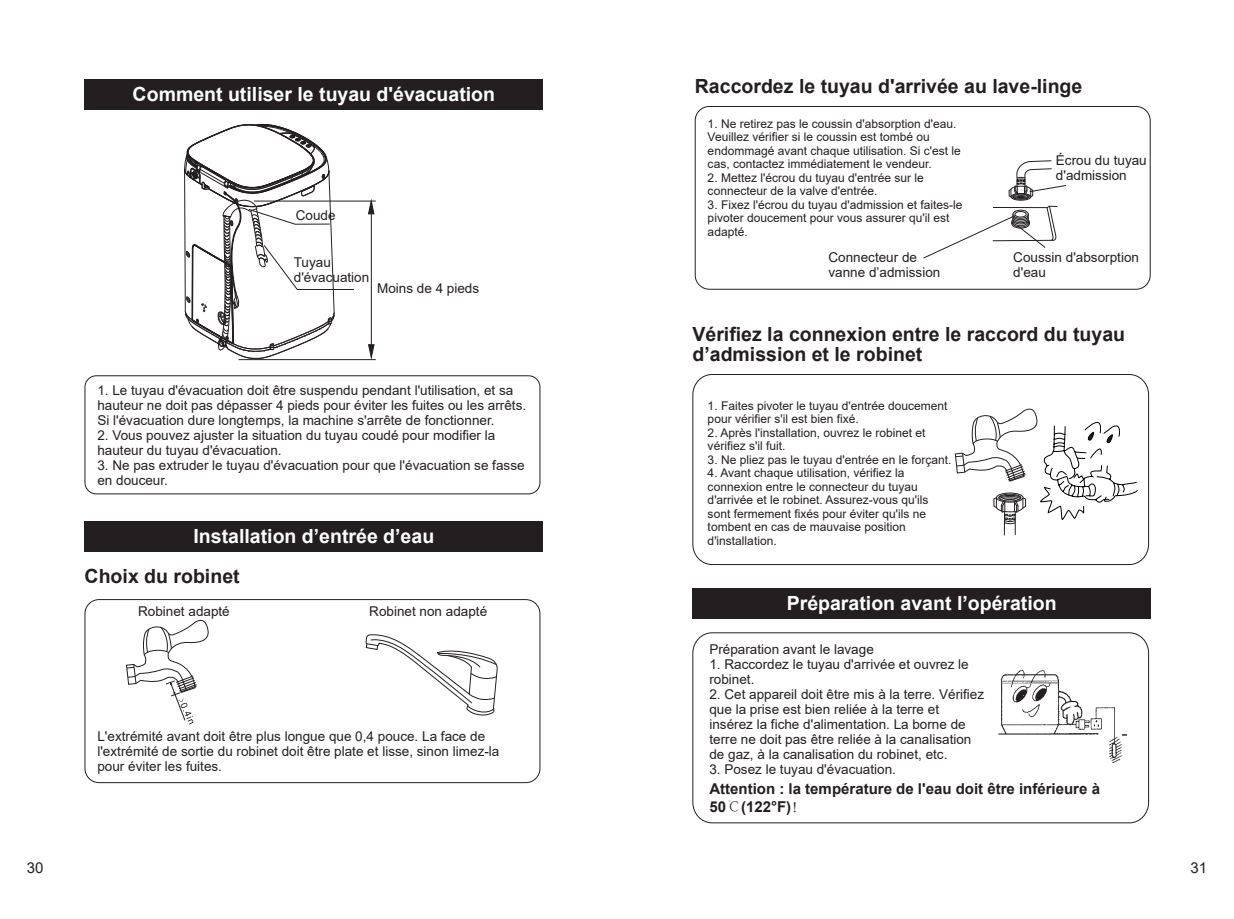
<style>
.page{position:relative;width:1234px;height:919px;background:#fff}
.page>*{position:absolute;margin:0;border:0;box-sizing:border-box;transform-origin:0 0}
.t1{font:700 19.5px/19.5px "Arial";color:#231f20}
.t2{font:700 19.5px "Arial";color:#fff}
.t3{font:700 15px/18px "Arial";color:#231f20}
.t4{font:15px "Arial";color:#231f20}
.t5{font:13.5px/15px "Arial";color:#231f20}
.t6{font:12px/13.5px "Arial";color:#231f20}
.s1{font-family:"Adobe Song Std";font-weight:300}
</style>
<div class="page">
<div style="left:85px;top:80px;width:458px;height:30px;background:#231f20"></div>
<div style="left:85px;top:520px;width:458px;height:31px;background:#231f20"></div>
<div style="left:85px;top:375px;width:455px;height:119px;border:1px solid #231f20;border-radius:11px"></div>
<div style="left:85px;top:599px;width:455px;height:183px;border:1px solid #231f20;border-radius:14px"></div>
<hr style="left:254px;top:201px;width:121px;height:1px;background:#231f20">
<hr style="left:371px;top:207px;width:1px;height:140px;background:#231f20">
<svg style="left:367px;top:200px;width:8px;height:15px"></svg>
<svg style="left:368px;top:344px;width:7px;height:14px"></svg>
<hr style="left:238px;top:359px;width:137px;height:1px;background:#231f20">
<svg style="left:184px;top:124px;width:171px;height:235px"></svg>
<svg style="left:365px;top:634px;width:133px;height:82px"></svg>
<svg style="left:126px;top:619px;width:83px;height:105px"></svg>
<svg style="left:923px;top:205px;width:134px;height:53px"></svg>
<div style="left:1010px;top:193px;width:20px;height:7px;border:1px solid #231f20;border-radius:50%"></div>
<div style="left:1012px;top:194px;width:17px;height:6px;border:1px solid #231f20;border-radius:50%"></div>
<svg style="left:1008px;top:160px;width:58px;height:39px"></svg>
<div style="left:694px;top:106px;width:456px;height:183px;border:1px solid #231f20;border-radius:14px"></div>
<div style="left:692px;top:588px;width:458px;height:31px;background:#231f20"></div>
<div style="left:692px;top:374px;width:456px;height:190px;border:1px solid #231f20;border-radius:20px"></div>
<svg style="left:954px;top:408px;width:183px;height:127px"></svg>
<div style="left:692px;top:632px;width:456px;height:190px;border:1px solid #231f20;border-radius:20px"></div>
<img style="left:998px;top:669px;width:128px;height:95px">
<h1 class="t2" style="left:133px;top:80px;width:364px">Comment utiliser le tuyau d'évacuation</h1>
<p class="t5" style="left:296px;top:207px;width:41px">Coude</p>
<p class="t5" style="left:294px;top:255px;width:77px">Tuyau d'évacuation</p>
<p class="t5" style="left:377px;top:281px;width:104px">Moins de 4 pieds</p>
<p class="t5" style="left:97px;top:383px;width:430px">1. Le tuyau d'évacuation doit être suspendu pendant l'utilisation, et sa hauteur ne doit pas dépasser 4 pieds pour éviter les fuites ou les arrêts.<br>Si l'évacuation dure longtemps, la machine s'arrête de fonctionner.</p>
<p class="t5" style="left:97px;top:428px;width:399px">2. Vous pouvez ajuster la situation du tuyau coudé pour modifier la hauteur du tuyau d'évacuation.</p>
<p class="t5" style="left:97px;top:458px;width:428px">3. Ne pas extruder le tuyau d'évacuation pour que l'évacuation se fasse en douceur.</p>
<h1 class="t2" style="left:193px;top:522px;width:242px">Installation d’entrée d’eau</h1>
<h1 class="t1" style="left:85px;top:566px;width:156px">Choix du robinet</h1>
<p class="t5" style="left:138px;top:603px;width:93px">Robinet adapté</p>
<p class="t5" style="left:369px;top:603px;width:119px">Robinet non adapté</p>
<p class="t5" style="left:97px;top:728px;width:403px">L'extrémité avant doit être plus longue que 0,4 pouce. La face de l'extrémité de sortie du robinet doit être plate et lisse, sinon limez-la pour éviter les fuites.</p>
<h1 class="t1" style="left:694px;top:76px;width:389px">Raccordez le tuyau d'arrivée au lave-linge</h1>
<p class="t6" style="left:707px;top:117px;width:255px">1. Ne retirez pas le coussin d'absorption d'eau.<br>Veuillez vérifier si le coussin est tombé ou endommagé avant chaque utilisation. Si c'est le cas, contactez immédiatement le vendeur.</p>
<p class="t6" style="left:707px;top:171px;width:218px">2. Mettez l'écrou du tuyau d'entrée sur le connecteur de la valve d'entrée.</p>
<p class="t6" style="left:707px;top:198px;width:256px">3. Fixez l'écrou du tuyau d'admission et faites-le pivoter doucement pour vous assurer qu'il est adapté.</p>
<p class="t5" style="left:1055px;top:153px;width:92px">Écrou du tuyau d'admission</p>
<p class="t5" style="left:828px;top:250px;width:113px">Connecteur de vanne d’admission</p>
<p class="t5" style="left:1013px;top:250px;width:127px">Coussin d'absorption d'eau</p>
<h1 class="t1" style="left:692px;top:325px;width:434px">Vérifiez la connexion entre le raccord du tuyau d’admission et le robinet</h1>
<p class="t6" style="left:707px;top:398px;width:241px">1. Faites pivoter le tuyau d'entrée doucement pour vérifier s'il est bien fixé.</p>
<p class="t6" style="left:707px;top:425px;width:219px">2. Après l'installation, ouvrez le robinet et vérifiez s'il fuit.</p>
<p class="t6" style="left:707px;top:452px;width:245px">3. Ne pliez pas le tuyau d'entrée en le forçant.</p>
<p class="t6" style="left:707px;top:466px;width:222px">4. Avant chaque utilisation, vérifiez la connexion entre le connecteur du tuyau d'arrivée et le robinet. Assurez-vous qu'ils sont fermement fixés pour éviter qu'ils ne tombent en cas de mauvaise position d'installation.</p>
<h1 class="t2" style="left:786px;top:589px;width:271px">Préparation avant l’opération</h1>
<p class="t5" style="left:709px;top:641px;width:166px">Préparation avant le lavage</p>
<p class="t5" style="left:709px;top:656px;width:261px">1. Raccordez le tuyau d'arrivée et ouvrez le robinet.</p>
<p class="t5" style="left:709px;top:686px;width:276px">2. Cet appareil doit être mis à la terre. Vérifiez que la prise est bien reliée à la terre et insérez la fiche d'alimentation. La borne de terre ne doit pas être reliée à la canalisation de gaz, à la canalisation du robinet, etc.</p>
<p class="t5" style="left:709px;top:761px;width:188px">3. Posez le tuyau d'évacuation.</p>
<p class="t3" style="left:709px;top:780px;width:392px">Attention : la température de l'eau doit être inférieure à<br>50<span class="s1">℃</span>(122°F)<span class="s1">！</span></p>
<p class="t4" style="left:27px;top:857px;width:18px">30</p>
<p class="t4" style="left:1190px;top:857px;width:18px">31</p>
</div>
